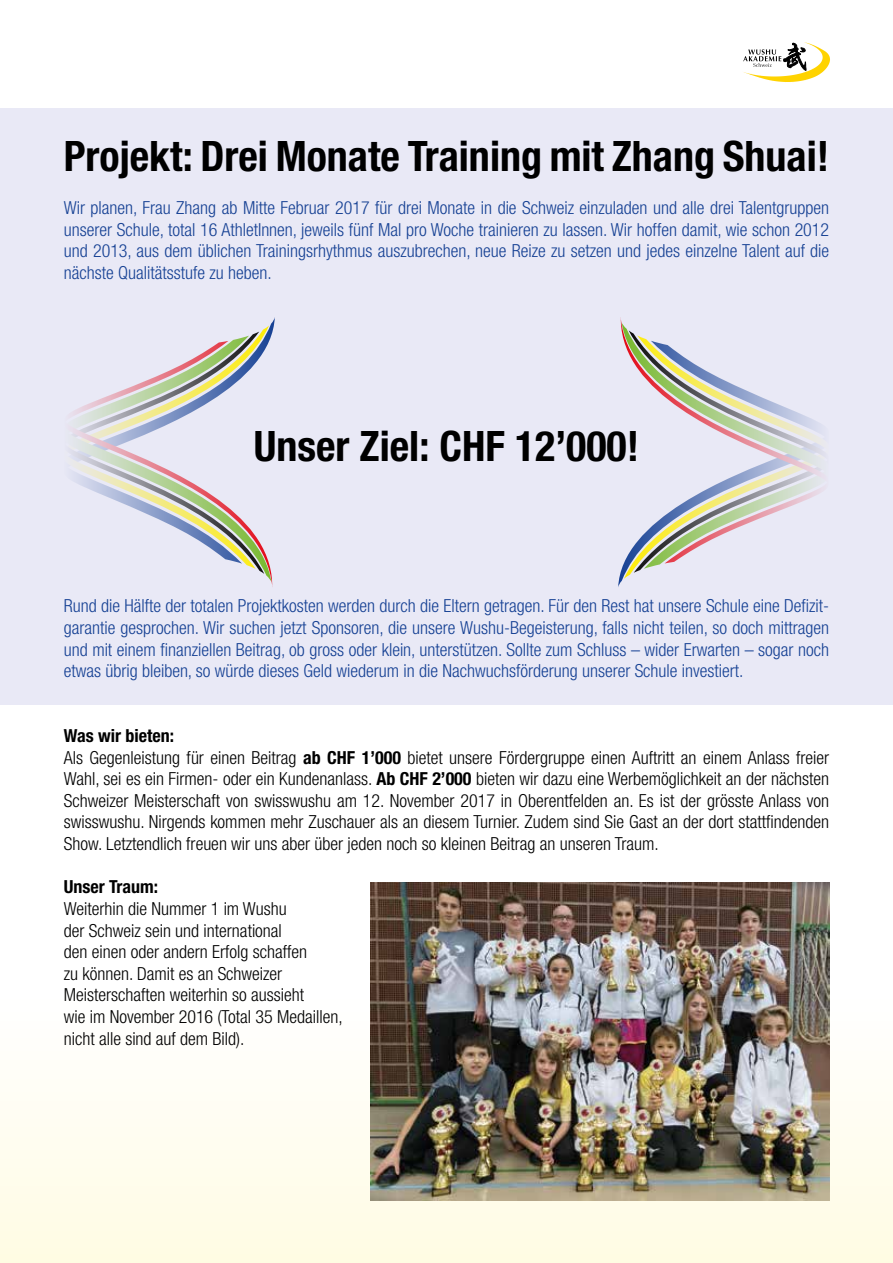
<style>
.page{position:relative;width:893px;height:1263px;background:#fff}
.page>*{position:absolute;margin:0;border:0;box-sizing:border-box;transform-origin:0 0}
.t1{font:700 condensed 42px "Helvetica Neue";color:#000}
.t2{font:300 condensed 18px/21.6px "Helvetica Neue";color:#164194;text-align:justify}
.t3{font:300 condensed 18px/21.6px "Helvetica Neue";color:#000}
.t4{font:700 condensed 18px "Helvetica Neue";color:#000}
.s1{font-weight:700}
</style>
<div class="page">
<div style="left:0;top:108px;width:893px;height:597px;background:#e9e9f6"></div>
<svg style="left:0;top:994px;width:893px;height:269px"></svg>
<svg style="left:72px;top:317px;width:203px;height:270px"></svg>
<svg style="left:618px;top:317px;width:204px;height:270px"></svg>
<img style="left:371px;top:882px;width:458px;height:318px">
<svg style="left:743px;top:42px;width:87px;height:40px"></svg>
<h1 class="t1" style="left:64px;top:130px;width:767px">Projekt: Drei Monate Training mit Zhang Shuai!</h1>
<p class="t2" style="left:64px;top:197px;width:767px">Wir planen, Frau Zhang ab Mitte Februar 2017 für drei Monate in die Schweiz einzuladen und alle drei Talentgruppen unserer Schule, total 16 AthletInnen, jeweils fünf Mal pro Woche trainieren zu lassen. Wir hoffen damit, wie schon 2012 und 2013, aus dem üblichen Trainingsrhythmus auszubrechen, neue Reize zu setzen und jedes einzelne Talent auf die nächste Qualitätsstufe zu heben.</p>
<h1 class="t1" style="left:254px;top:421px;width:387px">Unser Ziel: CHF 12’000!</h1>
<p class="t2" style="left:64px;top:595px;width:767px">Rund die Hälfte der totalen Projektkosten werden durch die Eltern getragen. Für den Rest hat unsere Schule eine Defizit&shy;garantie gesprochen. Wir suchen jetzt Sponsoren, die unsere Wushu-Begeisterung, falls nicht teilen, so doch mittragen und mit einem finanziellen Beitrag, ob gross oder klein, unterstützen. Sollte zum Schluss – wider Erwarten – sogar noch etwas übrig bleiben, so würde dieses Geld wiederum in die Nachwuchsförderung unserer Schule investiert.</p>
<p class="t3" style="left:64px;top:725px;width:767px"><span class="s1">Was wir bieten:<br></span>Als Gegenleistung für einen Beitrag <span class="s1">ab CHF 1’000</span> bietet unsere Fördergruppe einen Auftritt an einem Anlass freier Wahl, sei es ein Firmen- oder ein Kundenanlass. <span class="s1">Ab CHF 2’000</span> bieten wir dazu eine Werbemöglichkeit an der nächsten Schweizer Meisterschaft von swisswushu am 12. November 2017 in Oberentfelden an. Es ist der grösste Anlass von swisswushu. Nirgends kommen mehr Zuschauer als an diesem Turnier. Zudem sind Sie Gast an der dort stattfindenden Show. Letztendlich freuen wir uns aber über jeden noch so kleinen Beitrag an unseren Traum.</p>
<p class="t4" style="left:64px;top:876px;width:96px">Unser Traum:</p>
<p class="t3" style="left:64px;top:897px;width:280px">Weiterhin die Nummer 1 im Wushu<br>der Schweiz sein und international<br>den einen oder andern Erfolg schaffen<br>zu können. Damit es an Schweizer Meisterschaften weiterhin so aussieht<br>wie im November 2016 (Total 35 Medaillen, nicht alle sind auf dem Bild).</p>
</div>
